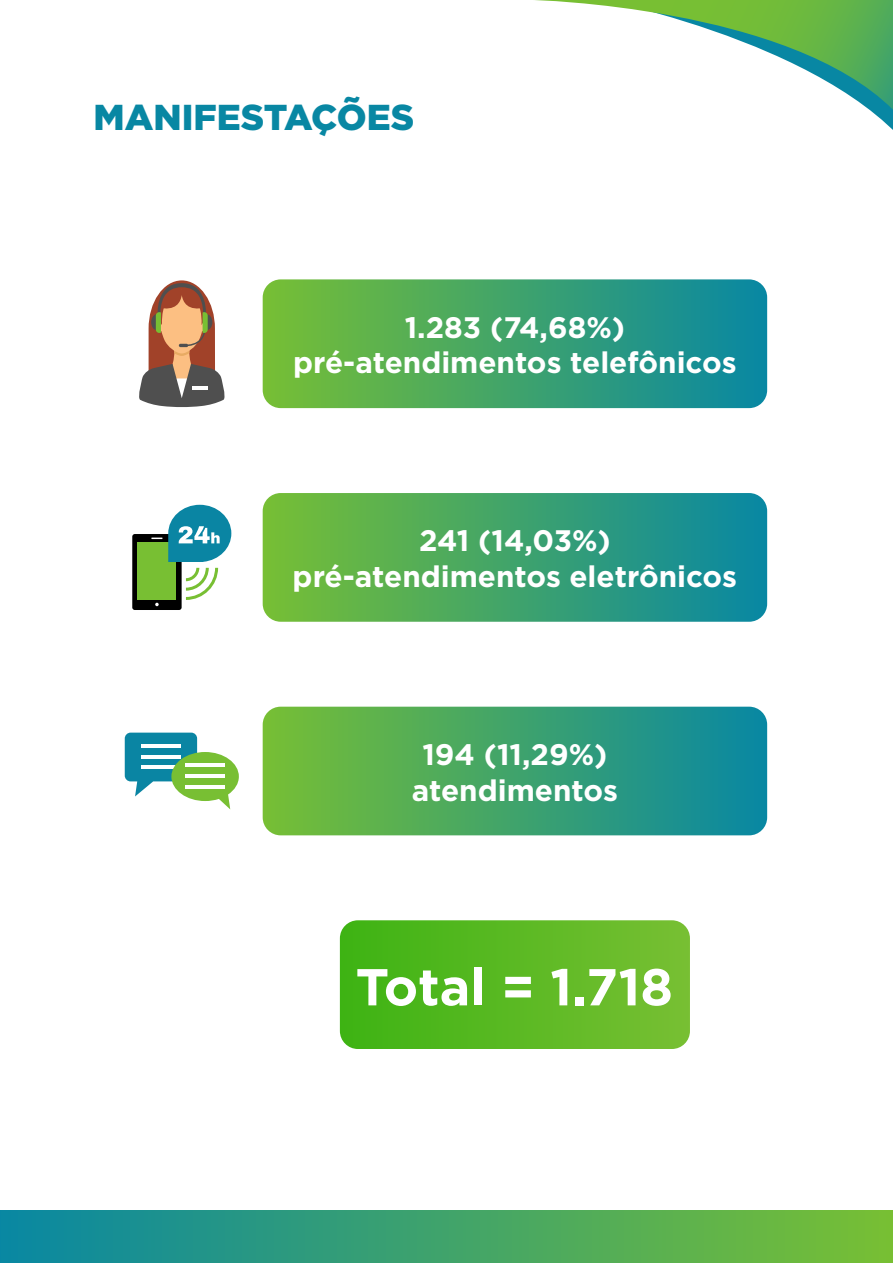
<style>
.page{position:relative;width:893px;height:1263px;background:#fff}
.page>*{position:absolute;margin:0;border:0;box-sizing:border-box;transform-origin:0 0}
.t1{font:700 51.75px "Gotham";color:#fff}
.t2{font:900 36px "Gotham";color:#0887a3}
.t3{font:700 29.7px/35.5px "Gotham";color:#fff;text-align:center}
</style>
<div class="page">
<div style="left:0;top:1211px;width:893px;height:52px;background:linear-gradient(to right,#0887a3,#78bf33)"></div>
<svg style="left:870px;top:110px;width:23px;height:20px"></svg>
<svg style="left:535px;top:0;width:358px;height:110px"></svg>
<svg style="left:263px;top:279px;width:504px;height:129px;background:#41a46b"></svg>
<svg style="left:263px;top:493px;width:504px;height:129px;background:#41a36b"></svg>
<svg style="left:263px;top:707px;width:504px;height:128px;background:#40a36b"></svg>
<svg style="left:340px;top:920px;width:350px;height:129px;background:#5bb924"></svg>
<svg style="left:139px;top:280px;width:86px;height:127px"></svg>
<hr style="left:192px;top:386px;width:15px;height:4px;background:#fff">
<svg style="left:186px;top:568px;width:32px;height:32px"></svg>
<div style="left:132px;top:534px;width:50px;height:76px;background:#000;border-radius:3px"></div>
<div style="left:138px;top:542px;width:38px;height:57px;background:#78bf33"></div>
<svg style="left:155px;top:603px;width:4px;height:3px"></svg>
<svg style="left:168px;top:505px;width:63px;height:57px"></svg>
<svg style="left:125px;top:733px;width:114px;height:76px"></svg>
<hr style="left:185px;top:763px;width:40px;height:4px;background:#fff">
<hr style="left:185px;top:774px;width:40px;height:4px;background:#fff">
<hr style="left:185px;top:785px;width:40px;height:4px;background:#fff">
<p class="t2" style="left:94px;top:92px;width:322px">MANIFESTAÇÕES</p>
<p class="t3" style="left:293px;top:309px;width:445px">1.283 (74,68%) pré-atendimentos telefônicos</p>
<p class="t3" style="left:293px;top:523px;width:446px">241 (14,03%) pré-atendimentos eletrônicos</p>
<p class="t3" style="left:412px;top:737px;width:208px">194 (11,29%) atendimentos</p>
<p class="t1" style="left:356px;top:953px;width:319px">Total = 1.718</p>
</div>
